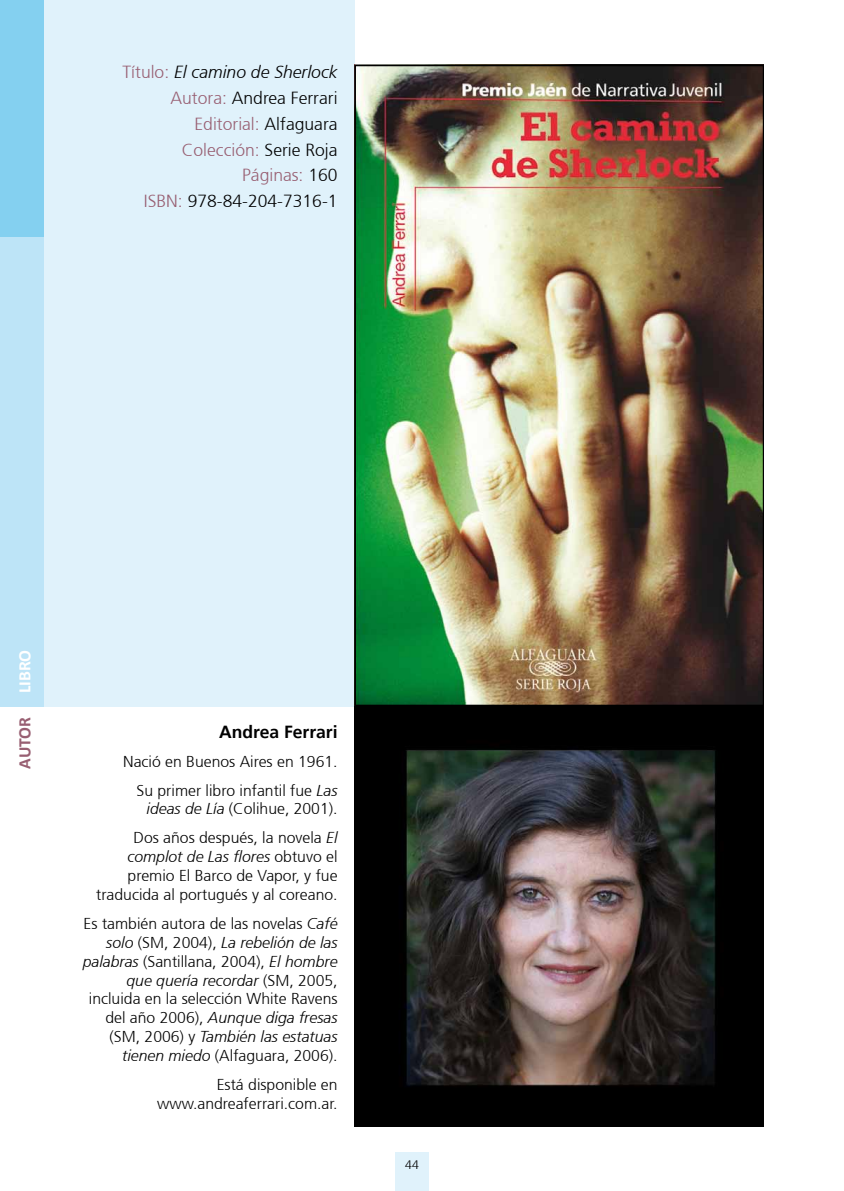
<style>
.page{position:relative;width:844px;height:1191px;background:#fff}
.page>*{position:absolute;margin:0;border:0;box-sizing:border-box;transform-origin:0 0}
.t1{font:300 17.5px/25.9px "Frutiger 45";color:#000;text-align:right}
.t2{font:italic 300 17.5px "Frutiger 46";color:#000}
.t3{font:700 17.5px "Frutiger 65";color:#000}
.t4{font:700 17.5px "Calibri";letter-spacing:-.01em;color:#985f72}
.t5{font:700 17.5px "Calibri";color:#fff}
.t6{font:300 15.75px/28.9px "Frutiger 45";color:#000;text-align:right}
.t7{font:italic 300 15.75px/18.9px "Frutiger 46";color:#000}
.t8{font:300 12.25px "Frutiger 45";color:#000}
.s1{font-family:"Frutiger 45";font-style:normal;color:#985f72}
.s2{color:#985f72}
.s3{font-family:"Frutiger 46";font-style:italic}
.s4{font-family:"Frutiger 45";font-style:normal}
</style>
<div class="page">
<div style="left:0;top:0;width:354px;height:706px;background:#e0f2fb"></div>
<div style="left:0;top:0;width:43px;height:706px;background:#bde4f7"></div>
<div style="left:0;top:0;width:43px;height:236px;background:#84d0f0"></div>
<div style="left:395px;top:1152px;width:33px;height:39px;background:#e0f2fb"></div>
<img style="left:354px;top:67px;width:410px;height:1059px">
<div style="left:354px;top:64px;width:410px;height:642px;border:2px solid #000"></div>
<p class="t2" style="left:122px;top:62px;width:216px"><span class="s1">Título:</span> El camino de Sherlock</p>
<p class="t1" style="left:144px;top:85px;width:195px"><span class="s2">Autora:</span> Andrea Ferrari<br><span class="s2">Editorial:</span> Alfaguara<br><span class="s2">Colección:</span> Serie Roja<br><span class="s2">Páginas:</span> 160<br><span class="s2">ISBN:</span> 978-84-204-7316-1</p>
<p class="t5" style="left:13px;top:693px;width:45px;rotate:-90deg">LIBRO</p>
<p class="t4" style="left:13px;top:768px;width:53px;rotate:-90deg">AUTOR</p>
<p class="t3" style="left:219px;top:721px;width:120px">Andrea Ferrari</p>
<p class="t6" style="left:123px;top:747px;width:216px">Nació en Buenos Aires en 1961.<br>Su primer libro infantil fue <span class="s3">Las</span></p>
<p class="t6" style="left:133px;top:795px;width:205px"><span class="s3">ideas de Lía</span> (Colihue, 2001).<br>Dos años después, la novela <span class="s3">El</span></p>
<p class="t7" style="left:127px;top:847px;width:212px">complot de Las flores <span class="s4">obtuvo el</span></p>
<p class="t6" style="left:96px;top:866px;width:243px;line-height:18.9px">premio El Barco de Vapor, y fue traducida al portugués y al coreano.</p>
<p class="t6" style="left:84px;top:909px;width:255px">Es también autora de las novelas <span class="s3">Café</span></p>
<p class="t7" style="left:106px;top:933px;width:233px">solo <span class="s4">(SM, 2004),</span> La rebelión de las</p>
<p class="t6" style="left:83px;top:947px;width:256px"><span class="s3">palabras</span> (Santillana, 2004), <span class="s3">El hombre</span></p>
<p class="t7" style="left:126px;top:971px;width:212px">que quería recordar <span class="s4">(SM, 2005,</span></p>
<p class="t6" style="left:89px;top:984px;width:250px">incluida en la selección White Ravens</p>
<p class="t7" style="left:105px;top:1008px;width:233px"><span class="s4">del año 2006),</span> Aunque diga fresas <span class="s4">(SM, 2006) y</span> También las estatuas</p>
<p class="t6" style="left:122px;top:1041px;width:217px"><span class="s3">tienen miedo</span> (Alfaguara, 2006).<br>Está disponible en</p>
<p class="t6" style="left:157px;top:1089px;width:182px">www.andreaferrari.com.ar.</p>
<p class="t8" style="left:405px;top:1157px;width:15px">44</p>
</div>
